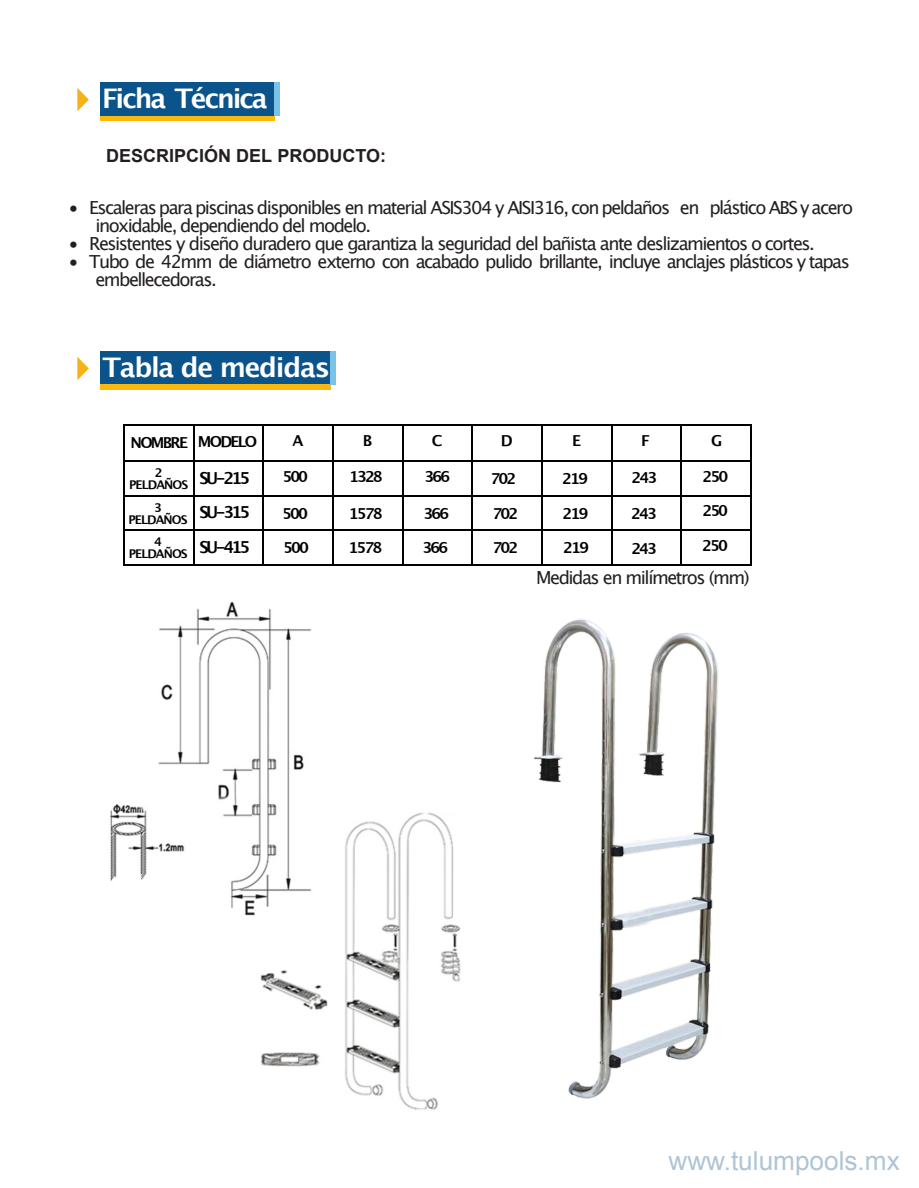
<style>
.page{position:relative;width:919px;height:1188px;background:#fff}
.page>*{position:absolute;margin:0;border:0;box-sizing:border-box;transform-origin:0 0}
.t1{font:700 27px "Lucida Grande";letter-spacing:-.045em;color:#fff}
.t2{font:700 27px "Lucida Grande";letter-spacing:-.075em;color:#fff}
.t3{font:26.1px "Arial";color:rgb(34 97 143/.37)}
.t4{font:18px/18px "Lucida Grande";letter-spacing:-.085em;color:#231f20}
.t5{font:700 18px "Arial";color:#231f20}
.t6{font:700 15.15px "Lucida Grande";letter-spacing:-.13em;color:#000}
.t7{font:700 12px/12px "Lucida Grande";letter-spacing:-.075em;color:#000}
</style>
<div class="page">
<img style="left:260px;top:970px;width:50px;height:97px">
<div style="left:100px;top:116px;width:174px;height:5px;background:#fab70c"></div>
<svg style="left:123px;top:425px;width:2px;height:7px"></svg>
<hr style="left:125px;top:425px;width:68px;height:1px;background:#000">
<hr style="left:194px;top:425px;width:69px;height:1px;background:#000">
<hr style="left:264px;top:425px;width:68px;height:1px;background:#000">
<svg style="left:332px;top:425px;width:2px;height:7px"></svg>
<hr style="left:334px;top:425px;width:68px;height:1px;background:#000">
<hr style="left:403px;top:425px;width:69px;height:1px;background:#000">
<hr style="left:473px;top:425px;width:68px;height:1px;background:#000">
<svg style="left:541px;top:425px;width:2px;height:7px"></svg>
<hr style="left:543px;top:425px;width:68px;height:1px;background:#000">
<hr style="left:612px;top:425px;width:68px;height:1px;background:#000">
<svg style="left:680px;top:425px;width:2px;height:7px"></svg>
<hr style="left:682px;top:425px;width:68px;height:1px;background:#000">
<hr style="left:123px;top:432px;width:2px;height:29px;background:#000">
<hr style="left:332px;top:432px;width:2px;height:29px;background:#000">
<hr style="left:541px;top:432px;width:2px;height:29px;background:#000">
<hr style="left:680px;top:432px;width:2px;height:29px;background:#000">
<svg style="left:123px;top:461px;width:2px;height:7px"></svg>
<hr style="left:125px;top:461px;width:68px;height:1px;background:#000">
<hr style="left:194px;top:461px;width:69px;height:1px;background:#000">
<hr style="left:264px;top:461px;width:68px;height:1px;background:#000">
<svg style="left:332px;top:461px;width:2px;height:7px"></svg>
<hr style="left:334px;top:461px;width:68px;height:1px;background:#000">
<hr style="left:403px;top:461px;width:69px;height:1px;background:#000">
<hr style="left:473px;top:461px;width:68px;height:1px;background:#000">
<svg style="left:541px;top:461px;width:2px;height:7px"></svg>
<hr style="left:543px;top:461px;width:68px;height:1px;background:#000">
<hr style="left:612px;top:461px;width:68px;height:1px;background:#000">
<svg style="left:680px;top:461px;width:2px;height:7px"></svg>
<hr style="left:682px;top:461px;width:68px;height:1px;background:#000">
<hr style="left:123px;top:468px;width:2px;height:27px;background:#000">
<hr style="left:332px;top:468px;width:2px;height:27px;background:#000">
<hr style="left:541px;top:468px;width:2px;height:27px;background:#000">
<hr style="left:680px;top:468px;width:2px;height:27px;background:#000">
<svg style="left:123px;top:495px;width:2px;height:8px"></svg>
<hr style="left:125px;top:495px;width:68px;height:2px;background:#000">
<hr style="left:194px;top:495px;width:69px;height:2px;background:#000">
<hr style="left:264px;top:495px;width:68px;height:2px;background:#000">
<svg style="left:332px;top:495px;width:2px;height:8px"></svg>
<hr style="left:334px;top:495px;width:68px;height:2px;background:#000">
<hr style="left:403px;top:495px;width:69px;height:2px;background:#000">
<hr style="left:473px;top:495px;width:68px;height:2px;background:#000">
<svg style="left:541px;top:495px;width:2px;height:8px"></svg>
<hr style="left:543px;top:495px;width:68px;height:2px;background:#000">
<hr style="left:612px;top:495px;width:68px;height:2px;background:#000">
<svg style="left:680px;top:495px;width:2px;height:8px"></svg>
<hr style="left:682px;top:495px;width:68px;height:2px;background:#000">
<hr style="left:123px;top:503px;width:2px;height:27px;background:#000">
<hr style="left:332px;top:503px;width:2px;height:27px;background:#000">
<hr style="left:541px;top:503px;width:2px;height:27px;background:#000">
<hr style="left:680px;top:503px;width:2px;height:27px;background:#000">
<svg style="left:123px;top:530px;width:2px;height:7px"></svg>
<hr style="left:125px;top:530px;width:68px;height:1px;background:#000">
<hr style="left:194px;top:530px;width:69px;height:1px;background:#000">
<hr style="left:264px;top:530px;width:68px;height:1px;background:#000">
<svg style="left:332px;top:530px;width:2px;height:7px"></svg>
<hr style="left:334px;top:530px;width:68px;height:1px;background:#000">
<hr style="left:403px;top:530px;width:69px;height:1px;background:#000">
<hr style="left:473px;top:530px;width:68px;height:1px;background:#000">
<svg style="left:541px;top:530px;width:2px;height:7px"></svg>
<hr style="left:543px;top:530px;width:68px;height:1px;background:#000">
<hr style="left:612px;top:530px;width:68px;height:1px;background:#000">
<svg style="left:680px;top:530px;width:2px;height:7px"></svg>
<hr style="left:682px;top:530px;width:68px;height:1px;background:#000">
<hr style="left:123px;top:537px;width:2px;height:27px;background:#000">
<svg style="left:193px;top:425px;width:1px;height:139px"></svg>
<svg style="left:263px;top:425px;width:1px;height:139px"></svg>
<hr style="left:332px;top:537px;width:2px;height:27px;background:#000">
<svg style="left:402px;top:425px;width:1px;height:122px"></svg>
<svg style="left:472px;top:425px;width:1px;height:122px"></svg>
<hr style="left:541px;top:537px;width:2px;height:27px;background:#000">
<svg style="left:611px;top:425px;width:1px;height:122px"></svg>
<hr style="left:680px;top:537px;width:2px;height:27px;background:#000">
<svg style="left:750px;top:425px;width:1px;height:122px"></svg>
<hr style="left:123px;top:564px;width:70px;height:2px;background:#000">
<hr style="left:193px;top:564px;width:70px;height:2px;background:#000">
<hr style="left:262px;top:564px;width:70px;height:2px;background:#000">
<img style="left:110px;top:601px;width:200px;height:315px">
<img style="left:310px;top:547px;width:442px;height:563px">
<div style="left:100px;top:82px;width:174px;height:34px;background:#0b538b"></div>
<div style="left:100px;top:351px;width:231px;height:34px;background:#0b538b"></div>
<div style="left:274px;top:82px;width:6px;height:34px;background:#7ac2e6"></div>
<svg style="left:77px;top:88px;width:12px;height:23px"></svg>
<div style="left:100px;top:384px;width:231px;height:6px;background:#fab70c"></div>
<div style="left:331px;top:351px;width:5px;height:34px;background:#7ac2e6"></div>
<svg style="left:77px;top:357px;width:12px;height:23px"></svg>
<h1 class="t2" style="left:102px;top:87px;width:167px">Ficha Técnica</h1>
<p class="t5" style="left:106px;top:149px;width:282px">DESCRIPCIÓN DEL PRODUCTO:</p>
<p class="t4" style="left:95px;top:199px;width:759px;text-indent:-27px">• Escaleras para piscinas disponibles en material ASIS304 y AISI316, con peldaños en plástico ABS y acero inoxidable, dependiendo del modelo.</p>
<p class="t4" style="left:68px;top:235px;width:748px">• Resistentes y diseño duradero que garantiza la seguridad del bañista ante deslizamientos o cortes.</p>
<p class="t4" style="left:95px;top:253px;width:756px;text-indent:-27px">• Tubo de 42mm de diámetro externo con acabado pulido brillante, incluye anclajes plásticos y tapas embellecedoras.</p>
<h1 class="t1" style="left:102px;top:356px;width:229px">Tabla de medidas</h1>
<p class="t6" style="left:131px;top:436px;width:128px">NOMBRE MODELO</p>
<p class="t6" style="left:292px;top:434px;width:13px">A</p>
<p class="t6" style="left:282px;top:470px;width:27px">500</p>
<p class="t6" style="left:349px;top:470px;width:35px">1328</p>
<p class="t6" style="left:282px;top:507px;width:27px">500</p>
<p class="t6" style="left:283px;top:541px;width:27px">500</p>
<p class="t6" style="left:363px;top:434px;width:11px">B</p>
<p class="t7" style="left:129px;top:468px;width:123px;text-indent:26px">2<br>PELDAÑOS <sup>SU-215</sup></p>
<p class="t7" style="left:129px;top:503px;width:123px;text-indent:26px">3<br>PELDAÑOS <sup>SU-315</sup></p>
<p class="t7" style="left:129px;top:537px;width:123px;text-indent:26px">4<br>PELDAÑOS <sup>SU-415</sup></p>
<p class="t6" style="left:349px;top:507px;width:35px">1578</p>
<p class="t6" style="left:348px;top:541px;width:35px">1578</p>
<p class="t6" style="left:432px;top:434px;width:12px">C</p>
<p class="t6" style="left:501px;top:434px;width:13px">D</p>
<p class="t6" style="left:572px;top:434px;width:11px">E</p>
<p class="t6" style="left:641px;top:435px;width:10px">F</p>
<p class="t6" style="left:711px;top:434px;width:13px">G</p>
<p class="t6" style="left:424px;top:470px;width:27px">366</p>
<p class="t6" style="left:423px;top:507px;width:27px">366</p>
<p class="t6" style="left:422px;top:541px;width:27px">366</p>
<p class="t6" style="left:490px;top:473px;width:27px">702</p>
<p class="t6" style="left:492px;top:507px;width:27px">702</p>
<p class="t6" style="left:492px;top:541px;width:27px">702</p>
<p class="t6" style="left:562px;top:472px;width:27px">219</p>
<p class="t6" style="left:562px;top:507px;width:27px">219</p>
<p class="t6" style="left:563px;top:541px;width:27px">219</p>
<p class="t6" style="left:631px;top:471px;width:27px">243</p>
<p class="t6" style="left:631px;top:507px;width:27px">243</p>
<p class="t6" style="left:631px;top:542px;width:27px">243</p>
<p class="t6" style="left:702px;top:470px;width:27px">250</p>
<p class="t6" style="left:702px;top:504px;width:27px">250</p>
<p class="t6" style="left:702px;top:539px;width:27px">250</p>
<p class="t4" style="left:536px;top:570px;width:215px">Medidas en milímetros (mm)</p>
<h2 class="t3" style="left:668px;top:1151px;width:233px">www.tulumpools.mx</h2>
</div>
